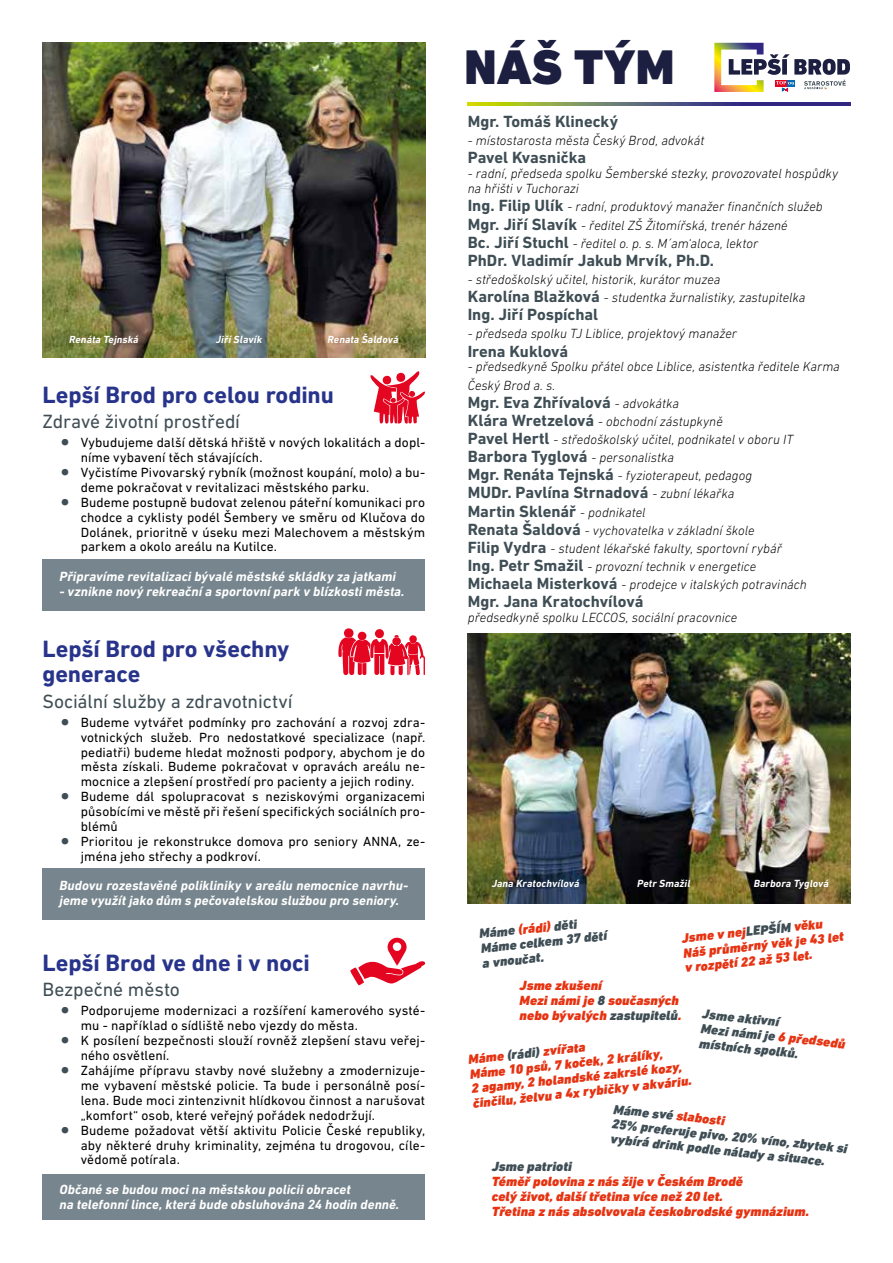
<style>
.page{position:relative;width:893px;height:1263px;background:#fff}
.page>*{position:absolute;margin:0;border:0;box-sizing:border-box;transform-origin:0 0}
.t1{font:900 49.5px "DIN Next W1 G";color:#1c1f40}
.t2{font:700 24px/25.2px "DIN Next W1 G";letter-spacing:-.005em;color:#28348b}
.t3{font:19.5px "DIN Next W1 G";letter-spacing:-.01em;color:#3f4e55}
.t4{font:700 16.5px/18.1px "DIN Next W1 G";color:#3f4e55}
.t5{font:13.5px/14.9px "DIN Next W1 G";letter-spacing:.005em;color:#000}
.t6{font:italic 300 13.5px/18.1px "DIN Next W1 G";color:#000}
.t7{font:italic 900 13.5px/14.9px "DIN Next W1 G";letter-spacing:.005em;color:#e63312}
.t8{font:italic 700 13.5px/14.9px "DIN Next W1 G";letter-spacing:.005em;color:#fff}
.t9{font:italic 900 13.5px/14.9px "DIN Next W1 G";letter-spacing:.005em;color:#3f4e55}
.t10{font:italic 700 10.5px "DIN Next W1 G";letter-spacing:.01em;color:#fff}
.s1{font-size:25.5px;color:#3f4e55}
.s2{font-weight:700;font-style:normal;font-size:16.5px;color:#3f4e55}
.s3{font-weight:300;font-style:italic;font-size:13.5px;color:#000}
.s4{color:#e63312}
.s5{color:#3f4e55}
</style>
<div class="page">
<img style="left:468px;top:634px;width:382px;height:270px">
<div style="left:43px;top:559px;width:382px;height:51px;background:#77868e"></div>
<div style="left:43px;top:1174px;width:382px;height:45px;background:#77868e"></div>
<div style="left:43px;top:868px;width:382px;height:51px;background:#77868e"></div>
<svg style="left:338px;top:628px;width:87px;height:47px"></svg>
<svg style="left:350px;top:938px;width:75px;height:48px"></svg>
<svg style="left:370px;top:371px;width:55px;height:53px"></svg>
<img style="left:43px;top:43px;width:382px;height:314px">
<svg style="left:468px;top:103px;width:382px;height:3px"></svg>
<svg style="left:714px;top:43px;width:136px;height:49px"></svg>
<p class="t10" style="left:69px;top:333px;width:71px">Renáta Tejnská</p>
<p class="t10" style="left:216px;top:333px;width:48px">Jiří Slavík</p>
<p class="t10" style="left:327px;top:333px;width:72px">Renata Šaldová</p>
<h2 class="t2" style="left:43px;top:382px;width:293px">Lepší Brod pro celou rodinu</h2>
<h3 class="t3" style="left:43px;top:410px;width:199px">Zdravé životní prostředí</h3>
<p class="t5" style="left:81px;top:435px;width:346px;text-indent:-21px"><span class="s1">•</span> Vybudujeme další dětská hřiště v nových lokalitách a dopl&shy;níme vybavení těch stávajících.</p>
<p class="t5" style="left:81px;top:465px;width:346px;text-indent:-21px"><span class="s1">•</span> Vyčistíme Pivovarský rybník (možnost koupání, molo) a bu&shy;deme pokračovat v revitalizaci městského parku.</p>
<p class="t5" style="left:81px;top:495px;width:346px;text-align:justify;text-indent:-21px"><span class="s1">•</span> Budeme postupně budovat zelenou páteřní komunikaci pro chodce a cyklisty podél Šembery ve směru od Klučova do Dolánek, prioritně v úseku mezi Malechovem a městským parkem a okolo areálu na Kutilce.</p>
<p class="t8" style="left:60px;top:569px;width:338px">Připravíme revitalizaci bývalé městské skládky za jatkami</p>
<p class="t8" style="left:60px;top:584px;width:347px">- vznikne nový rekreační a sportovní park v blízkosti města.</p>
<h2 class="t2" style="left:43px;top:636px;width:248px">Lepší Brod pro všechny generace</h2>
<h3 class="t3" style="left:43px;top:690px;width:252px">Sociální služby a zdravotnictví</h3>
<p class="t5" style="left:81px;top:715px;width:346px;text-align:justify;text-indent:-21px"><span class="s1">•</span> Budeme vytvářet podmínky pro zachování a rozvoj zdra&shy;votnických služeb. Pro nedostatkové specializace (např. pediatři) budeme hledat možnosti podpory, abychom je do města získali. Budeme pokračovat v opravách areálu ne&shy;mocnice a zlepšení prostředí pro pacienty a jejich rodiny.</p>
<p class="t5" style="left:81px;top:789px;width:346px;text-align:justify;text-indent:-21px"><span class="s1">•</span> Budeme dál spolupracovat s neziskovými organizacemi působícími ve městě při řešení specifických sociálních pro&shy;blémů</p>
<p class="t5" style="left:81px;top:834px;width:346px;text-indent:-21px"><span class="s1">•</span> Prioritou je rekonstrukce domova pro seniory ANNA, ze&shy;jména jeho střechy a podkroví.</p>
<p class="t8" style="left:60px;top:878px;width:350px">Budovu rozestavěné polikliniky v areálu nemocnice navrhu&shy;jeme využít jako dům s pečovatelskou službou pro seniory.</p>
<h2 class="t2" style="left:43px;top:950px;width:269px">Lepší Brod ve dne i v noci</h2>
<h3 class="t3" style="left:43px;top:978px;width:139px">Bezpečné město</h3>
<p class="t5" style="left:81px;top:1003px;width:346px;text-indent:-21px"><span class="s1">•</span> Podporujeme modernizaci a rozšíření kamerového systé&shy;mu - například o sídliště nebo vjezdy do města.</p>
<p class="t5" style="left:81px;top:1033px;width:346px;text-indent:-21px"><span class="s1">•</span> K posílení bezpečnosti slouží rovněž zlepšení stavu veřej&shy;ného osvětlení.</p>
<p class="t5" style="left:81px;top:1063px;width:346px;text-align:justify;text-indent:-21px"><span class="s1">•</span> Zahájíme přípravu stavby nové služebny a zmodernizuje&shy;me vybavení městské policie. Ta bude i personálně posí&shy;lena. Bude moci zintenzivnit hlídkovou činnost a narušovat „komfort“ osob, které veřejný pořádek nedodržují.</p>
<p class="t5" style="left:81px;top:1122px;width:346px;text-align:justify;text-indent:-21px"><span class="s1">•</span> Budeme požadovat větší aktivitu Policie České republiky, aby některé druhy kriminality, zejména tu drogovou, cíle&shy;vědomě potírala.</p>
<p class="t8" style="left:60px;top:1182px;width:341px">Občané se budou moci na městskou policii obracet<br>na telefonní lince, která bude obsluhována 24 hodin denně.</p>
<h1 class="t1" style="left:465px;top:37px;width:211px">Náš tým</h1>
<p class="t4" style="left:468px;top:112px;width:152px">Mgr. Tomáš Klinecký</p>
<p class="t6" style="left:468px;top:132px;width:238px">- místostarosta města Český Brod, advokát</p>
<p class="t4" style="left:468px;top:149px;width:120px">Pavel Kvasnička</p>
<p class="t6" style="left:468px;top:166px;width:372px;line-height:14.9px">- radní, předseda spolku Šemberské stezky, provozovatel hospůdky na hřišti v Tuchorazi</p>
<p class="t6" style="left:468px;top:198px;width:357px"><span class="s2">Ing. Filip Ulík</span> - radní, produktový manažer finančních služeb<br><span class="s2">Mgr. Jiří Slavík</span> - ředitel ZŠ Žitomířská, trenér házené<br><span class="s2">Bc. Jiří Stuchl</span> - ředitel o. p. s. M´am‘aloca, lektor</p>
<p class="t4" style="left:468px;top:251px;width:248px">PhDr. Vladimír Jakub Mrvík, Ph.D.</p>
<p class="t6" style="left:468px;top:270px;width:339px">- středoškolský učitel, historik, kurátor muzea<br><span class="s2">Karolína Blažková</span> - studentka žurnalistiky, zastupitelka</p>
<p class="t4" style="left:468px;top:305px;width:132px">Ing. Jiří Pospíchal</p>
<p class="t6" style="left:468px;top:325px;width:271px">- předseda spolku TJ Liblice, projektový manažer</p>
<p class="t4" style="left:468px;top:342px;width:102px">Irena Kuklová</p>
<p class="t6" style="left:468px;top:358px;width:374px">- předsedkyně Spolku přátel obce Liblice, asistentka ředitele Karma<br>Český Brod a. s.</p>
<p class="t4" style="left:468px;top:393px;width:213px">Mgr. Eva Zhřívalová <span class="s3">- advokátka</span></p>
<p class="t6" style="left:468px;top:412px;width:327px"><span class="s2">Klára Wretzelová</span> - obchodní zástupkyně<br><span class="s2">Pavel Hertl</span> - středoškolský učitel, podnikatel v oboru IT</p>
<p class="t4" style="left:468px;top:447px;width:208px">Barbora Tyglová <span class="s3">- personalistka</span></p>
<p class="t6" style="left:468px;top:466px;width:286px"><span class="s2">Mgr. Renáta Tejnská</span> - fyzioterapeut, pedagog</p>
<p class="t4" style="left:468px;top:484px;width:268px">MUDr. Pavlína Strnadová <span class="s3">- zubní lékařka<br></span>Martin Sklenář <span class="s3">- podnikatel</span></p>
<p class="t6" style="left:468px;top:521px;width:341px"><span class="s2">Renata Šaldová</span> - vychovatelka v základní škole<br><span class="s2">Filip Vydra</span> - student lékařské fakulty, sportovní rybář <span class="s2">Ing. Petr Smažil</span> - provozní technik v energetice <span class="s2">Michaela Misterková</span> - prodejce v italských potravinách</p>
<p class="t4" style="left:468px;top:593px;width:177px">Mgr. Jana Kratochvílová</p>
<p class="t6" style="left:468px;top:608px;width:271px">předsedkyně spolku LECCOS, sociální pracovnice</p>
<p class="t10" style="left:492px;top:877px;width:89px">Jana Kratochvílová</p>
<p class="t10" style="left:637px;top:877px;width:55px">Petr Smažil</p>
<p class="t10" style="left:754px;top:877px;width:77px">Barbora Tyglová</p>
<p class="t9" style="left:479px;top:926px;width:128px;rotate:-6deg">Máme <span class="s4">(rádi)</span> děti<br>Máme celkem 37 dětí a vnoučat.</p>
<p class="t7" style="left:520px;top:978px;width:163px">Jsme zkušení<br>Mezi námi je <span class="s5">8</span> současných nebo bývalých <span class="s5">zastupitelů</span>.</p>
<p class="t7" style="left:681px;top:931px;width:163px;rotate:-6deg">Jsme v nej<span class="s5">LEPŠÍM</span> věku<br>Náš průměrný věk je 43 let v rozpětí 22 až 53 let.</p>
<p class="t9" style="left:703px;top:1006px;width:147px;rotate:6deg">Jsme aktivní<br>Mezi námi je <span class="s4">6 předsedů </span>místních spolků.</p>
<p class="t7" style="left:468px;top:1052px;width:221px;rotate:-6deg">Máme <span class="s5">(rádi)</span> zvířata<br>Máme 10 psů, 7 koček, 2 králíky,<br>2 agamy, 2 holandské zakrslé kozy, činčilu, želvu a 4x rybičky v akváriu.</p>
<p class="t9" style="left:614px;top:1102px;width:238px;rotate:6deg">Máme své <span class="s4">slabosti<br></span>25% preferuje pivo, 20% víno, zbytek si vybírá drink podle nálady a situace.</p>
<p class="t9" style="left:492px;top:1159px;width:82px">Jsme patrioti</p>
<p class="t7" style="left:492px;top:1174px;width:319px">Téměř polovina z nás žije v Českém Brodě<br>celý život, další třetina více než 20 let.<br>Třetina z nás absolvovala českobrodské gymnázium.</p>
</div>
